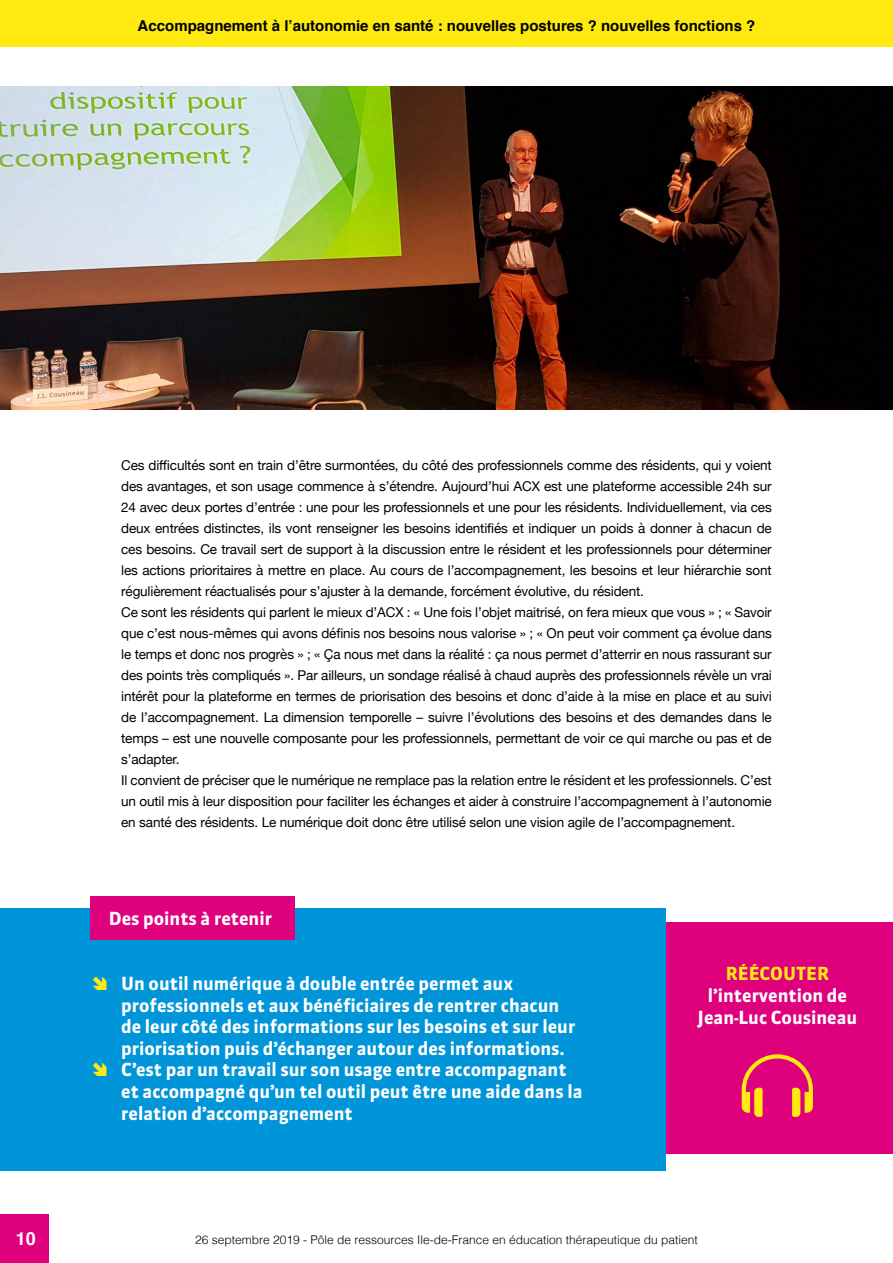
<style>
.page{position:relative;width:893px;height:1263px;background:#fff}
.page>*{position:absolute;margin:0;border:0;box-sizing:border-box;transform-origin:0 0}
.t1{font:700 18px/21.6px "Sanuk";color:#fff}
.t2{font:700 18px "Sanuk";color:#feea11}
.t3{font:700 18px "Helvetica";color:#fff}
.t4{font:700 15px "Helvetica";color:#000}
.t5{font:13.5px/21px "Helvetica Neue";letter-spacing:-.01em;color:#000}
.t6{font:300 12px "Helvetica";color:#000}
</style>
<div class="page">
<div style="left:0;top:0;width:893px;height:47px;background:#feea11"></div>
<div style="left:0;top:1214px;width:49px;height:49px;background:#df007e"></div>
<div style="left:662px;top:922px;width:231px;height:231px;background:#df007e"></div>
<div style="left:0;top:907px;width:665px;height:263px;background:#0095d9"></div>
<div style="left:90px;top:896px;width:205px;height:43px;background:#df007e"></div>
<svg style="left:742px;top:1054px;width:71px;height:63px"></svg>
<img style="left:0;top:86px;width:893px;height:323px">
<p class="t4" style="left:138px;top:14px;width:619px">Accompagnement à l’autonomie en santé : nouvelles postures ? nouvelles fonctions ?</p>
<p class="t5" style="left:121px;top:455px;width:652px">Ces difficultés sont en train d’être surmontées, du côté des professionnels comme des résidents, qui y voient des avantages, et son usage commence à s’étendre. Aujourd’hui ACX est une plateforme accessible 24h sur 24 avec deux portes d’entrée : une pour les professionnels et une pour les résidents. Individuellement, via ces deux entrées distinctes, ils vont renseigner les besoins identifiés et indiquer un poids à donner à chacun de ces besoins. Ce travail sert de support à la discussion entre le résident et les professionnels pour déterminer les actions prioritaires à mettre en place. Au cours de l’accompagnement, les besoins et leur hiérarchie sont régulièrement réactualisés pour s’ajuster à la demande, forcément évolutive, du résident.<br>Ce sont les résidents qui parlent le mieux d’ACX : « Une fois l’objet maitrisé, on fera mieux que vous » ; « Savoir que c’est nous-mêmes qui avons définis nos besoins nous valorise » ; « On peut voir comment ça évolue dans le temps et donc nos progrès » ; « Ça nous met dans la réalité : ça nous permet d’atterrir en nous rassurant sur des points très compliqués ». Par ailleurs, un sondage réalisé à chaud auprès des professionnels révèle un vrai intérêt pour la plateforme en termes de priorisation des besoins et donc d’aide à la mise en place et au suivi de l’accompagnement. La dimension temporelle – suivre l’évolutions des besoins et des demandes dans le temps – est une nouvelle composante pour les professionnels, permettant de voir ce qui marche ou pas et de s’adapter.<br>Il convient de préciser que le numérique ne remplace pas la relation entre le résident et les professionnels. C’est un outil mis à leur disposition pour faciliter les échanges et aider à construire l’accompagnement à l’autonomie en santé des résidents. Le numérique doit donc être utilisé selon une vision agile de l’accompagnement.</p>
<h1 class="t1" style="left:109px;top:908px;width:165px">Des points à retenir</h1>
<p class="t1" style="left:121px;top:972px;width:463px">Un outil numérique à double entrée permet aux professionnels et aux bénéficiaires de rentrer chacun de leur côté des informations sur les besoins et sur leur priorisation puis d’échanger autour des informations.<br>C’est par un travail sur son usage entre accompagnant et accompagné qu’un tel outil peut être une aide dans la relation d’accompagnement</p>
<h1 class="t2" style="left:726px;top:963px;width:104px">RÉÉCOUTER</h1>
<h1 class="t1" style="left:698px;top:985px;width:161px;text-align:center">l’intervention de<br>Jean-Luc Cousineau</h1>
<h1 class="t3" style="left:16px;top:1224px;width:22px">10</h1>
<p class="t6" style="left:195px;top:1230px;width:504px">26 septembre 2019 - Pôle de ressources Ile-de-France en éducation thérapeutique du patient</p>
</div>
